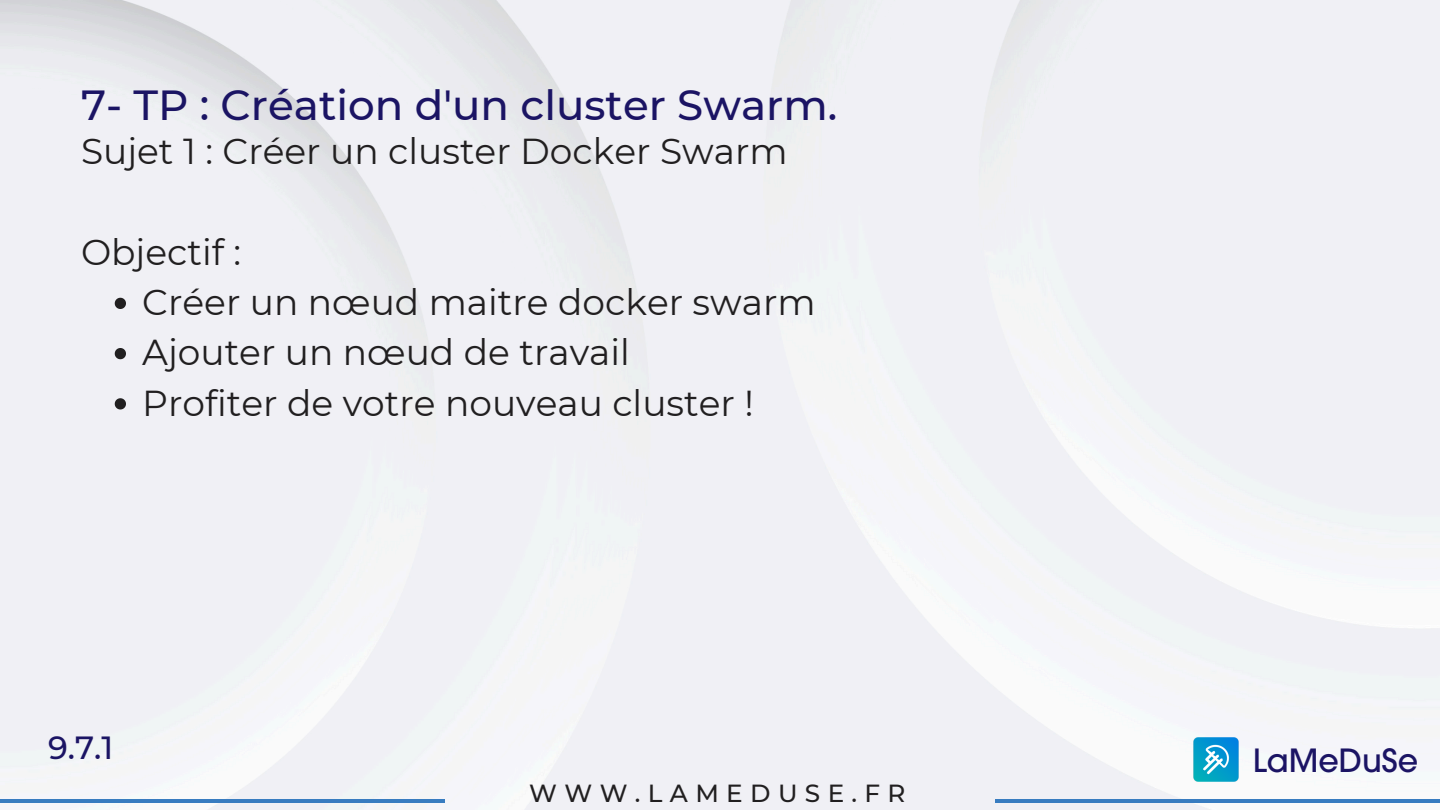
<style>
.page{position:relative;width:1440px;height:810px;background:#fff}
.page>*{position:absolute;margin:0;border:0;box-sizing:border-box;transform-origin:0 0}
.t1{font:500 42px "Montserrat";color:#1b1464}
.t2{font:36px "Montserrat";color:#211f20}
.t3{font:500 32px "Montserrat";color:#1b1464}
.t4{font:500 31.8px "ITC Avant Garde Std";color:#1b1464}
.t5{font:500 24.7px "Montserrat";letter-spacing:.3em;color:#211f20}
</style>
<div class="page">
<hr style="left:0;top:799px;width:445px;height:4px;background:#387cc0">
<hr style="left:995px;top:799px;width:445px;height:4px;background:#387cc0">
<img style="left:1186px;top:729px;width:61px;height:61px">
<svg style="left:115px;top:298px;width:11px;height:11px"></svg>
<svg style="left:115px;top:348px;width:11px;height:11px"></svg>
<svg style="left:115px;top:398px;width:11px;height:12px"></svg>
<p class="t1" style="left:81px;top:80px;width:758px">7- TP : Création d'un cluster Swarm.</p>
<p class="t2" style="left:81px;top:129px;width:708px">Sujet 1 : Créer un cluster Docker Swarm</p>
<p class="t2" style="left:81px;top:230px;width:162px">Objectif :</p>
<h3 class="t2" style="left:142px;top:280px;width:675px">Créer un nœud maitre docker swarm</h3>
<p class="t2" style="left:142px;top:330px;width:489px">Ajouter un nœud de travail</p>
<h3 class="t2" style="left:142px;top:381px;width:613px">Profiter de votre nouveau cluster !</h3>
<p class="t3" style="left:48px;top:728px;width:67px">9.7.1</p>
<h1 class="t5" style="left:529px;top:778px;width:378px">WWW.LAMEDUSE.FR</h1>
<h2 class="t4" style="left:1253px;top:748px;width:167px">LaMeDuSe</h2>
</div>
